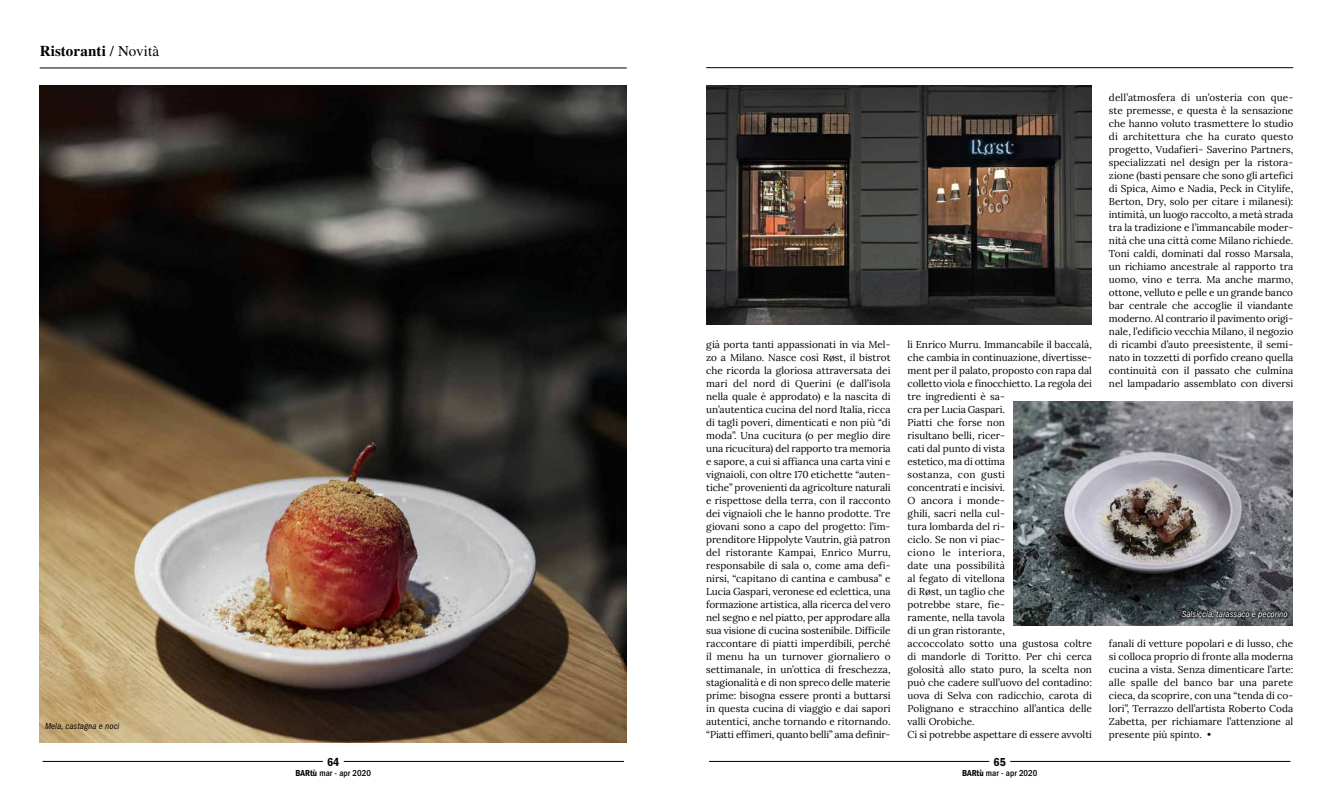
<style>
.page{position:relative;width:1333px;height:794px;background:#fff}
.page>*{position:absolute;margin:0;border:0;box-sizing:border-box;transform-origin:0 0}
.t1{font:700 15px "STIX General";letter-spacing:.01em;color:#000}
.t2{font:12px "ITC Franklin Gothic Std Dm Cd";color:#000}
.t3{font:10px/13px "Lora";color:#000;text-align:justify}
.t4{font:500 condensed 9px "ITC Franklin Gothic Std";color:#000}
.t5{font:italic condensed 9px "ITC Franklin Gothic Std";letter-spacing:.01em;color:#fff}
.t6{font:italic condensed 9px "ITC Franklin Gothic Std";letter-spacing:.01em;color:#000}
.s1{font-weight:400}
.s2{font-family:"ITC Franklin Gothic Std Dm Cd";font-weight:400;font-stretch:normal}
</style>
<div class="page">
<hr style="left:709px;top:761px;width:280px;height:1px;background:#000">
<hr style="left:1010px;top:761px;width:280px;height:1px;background:#000">
<hr style="left:43px;top:761px;width:280px;height:1px;background:#000">
<hr style="left:344px;top:761px;width:280px;height:1px;background:#000">
<hr style="left:706px;top:67px;width:587px;height:1px;background:#000">
<hr style="left:40px;top:68px;width:586px;height:1px;background:#000">
<img style="left:40px;top:85px;width:586px;height:658px">
<img style="left:706px;top:85px;width:385px;height:239px">
<img style="left:1013px;top:402px;width:279px;height:223px">
<div style="left:1178px;top:608px;width:112px;height:13px;background:#000;opacity:.75"></div>
<h1 class="t1" style="left:40px;top:40px;width:121px">Ristoranti <span class="s1">/ Novità</span></h1>
<p class="t6" style="left:45px;top:721px;width:76px">Mela, castagna e noci</p>
<p class="t2" style="left:327px;top:754px;width:14px">64</p>
<p class="t4" style="left:295px;top:768px;width:77px"><span class="s2">BARtù</span> mar - apr 2020</p>
<p class="t3" style="left:706px;top:337px;width:186px">già porta tanti appassionati in via Mel&shy;zo a Milano. Nasce così Røst, il bistrot che ricorda la gloriosa attraversata dei mari del nord di Querini (e dall’isola nella quale è approdato) e la nascita di un’autentica cucina del nord Italia, ricca di tagli poveri, dimenticati e non più “di moda”. Una cucitura (o per meglio dire una ricucitura) del rapporto tra memoria e sapore, a cui si affianca una carta vini e vignaioli, con oltre 170 etichette “auten&shy;tiche” provenienti da agricolture naturali e rispettose della terra, con il racconto dei vignaioli che le hanno prodotte. Tre giovani sono a capo del progetto: l’im&shy;prenditore Hippolyte Vautrin, già patron del ristorante Kampai, Enrico Murru, responsabile di sala o, come ama defi&shy;nirsi, “capitano di cantina e cambusa” e Lucia Gaspari, veronese ed eclettica, una formazione artistica, alla ricerca del vero nel segno e nel piatto, per approdare alla sua visione di cucina sostenibile. Difficile raccontare di piatti imperdibili, perché il menu ha un turnover giornaliero o settimanale, in un’ottica di freschezza, stagionalità e di non spreco delle materie prime: bisogna essere pronti a buttarsi in questa cucina di viaggio e dai sapori autentici, anche tornando e ritornando. “Piatti effimeri, quanto belli” ama definir-</p>
<p class="t3" style="left:907px;top:337px;width:186px;text-align:left">li Enrico Murru. Immancabile il baccalà, che cambia in continuazione, divertisse&shy;ment per il palato, proposto con rapa dal colletto viola e finocchietto. La regola dei tre ingredienti è sa-<br>cra per Lucia Gaspari.<br>Piatti che forse non<br>risultano belli, ricer-<br>cati dal punto di vista<br>estetico, ma di ottima<br>sostanza, con gusti<br>concentrati e incisivi.<br>O ancora i monde-<br>ghili, sacri nella cul-<br>tura lombarda del ri-<br>ciclo. Se non vi piac-<br>ciono le interiora,<br>date una possibilità<br>al fegato di vitellona<br>di Røst, un taglio che<br>potrebbe stare, fie-<br>ramente, nella tavola<br>di un gran ristorante,<br>accoccolato sotto una gustosa coltre di mandorle di Toritto. Per chi cerca golosità allo stato puro, la scelta non può che cadere sull’uovo del contadino: uova di Selva con radicchio, carota di<br>Polignano e stracchino all’antica delle valli Orobiche.<br>Ci si potrebbe aspettare di essere avvolti</p>
<p class="t2" style="left:993px;top:754px;width:14px">65</p>
<p class="t4" style="left:962px;top:768px;width:77px"><span class="s2">BARtù</span> mar - apr 2020</p>
<p class="t3" style="left:1108px;top:90px;width:186px">dell’atmosfera di un’osteria con que&shy;ste premesse, e questa è la sensazione che hanno voluto trasmettere lo studio di architettura che ha curato questo progetto, Vudafieri- Saverino Partners, specializzati nel design per la ristora&shy;zione (basti pensare che sono gli artefici di Spica, Aimo e Nadia, Peck in Citylife, Berton, Dry, solo per citare i milanesi): intimità, un luogo raccolto, a metà strada tra la tradizione e l’immancabile moder&shy;nità che una città come Milano richiede.<br>Toni caldi, dominati dal rosso Marsala, un richiamo ancestrale al rapporto tra uomo, vino e terra. Ma anche marmo, ottone, velluto e pelle e un grande banco bar centrale che accoglie il viandante moderno. Al contrario il pavimento origi&shy;nale, l’edificio vecchia Milano, il negozio di ricambi d’auto preesistente, il semi&shy;nato in tozzetti di porfido creano quella continuità con il passato che culmina nel lampadario assemblato con diversi</p>
<p class="t5" style="left:1181px;top:609px;width:107px">Salsiccia, tarassaco e pecorino</p>
<p class="t3" style="left:1108px;top:636px;width:186px">fanali di vetture popolari e di lusso, che si colloca proprio di fronte alla moderna cucina a vista. Senza dimenticare l’arte: alle spalle del banco bar una parete cieca, da scoprire, con una “tenda di co&shy;lori”, Terrazzo dell’artista Roberto Coda Zabetta, per richiamare l’attenzione al presente più spinto. •</p>
</div>
